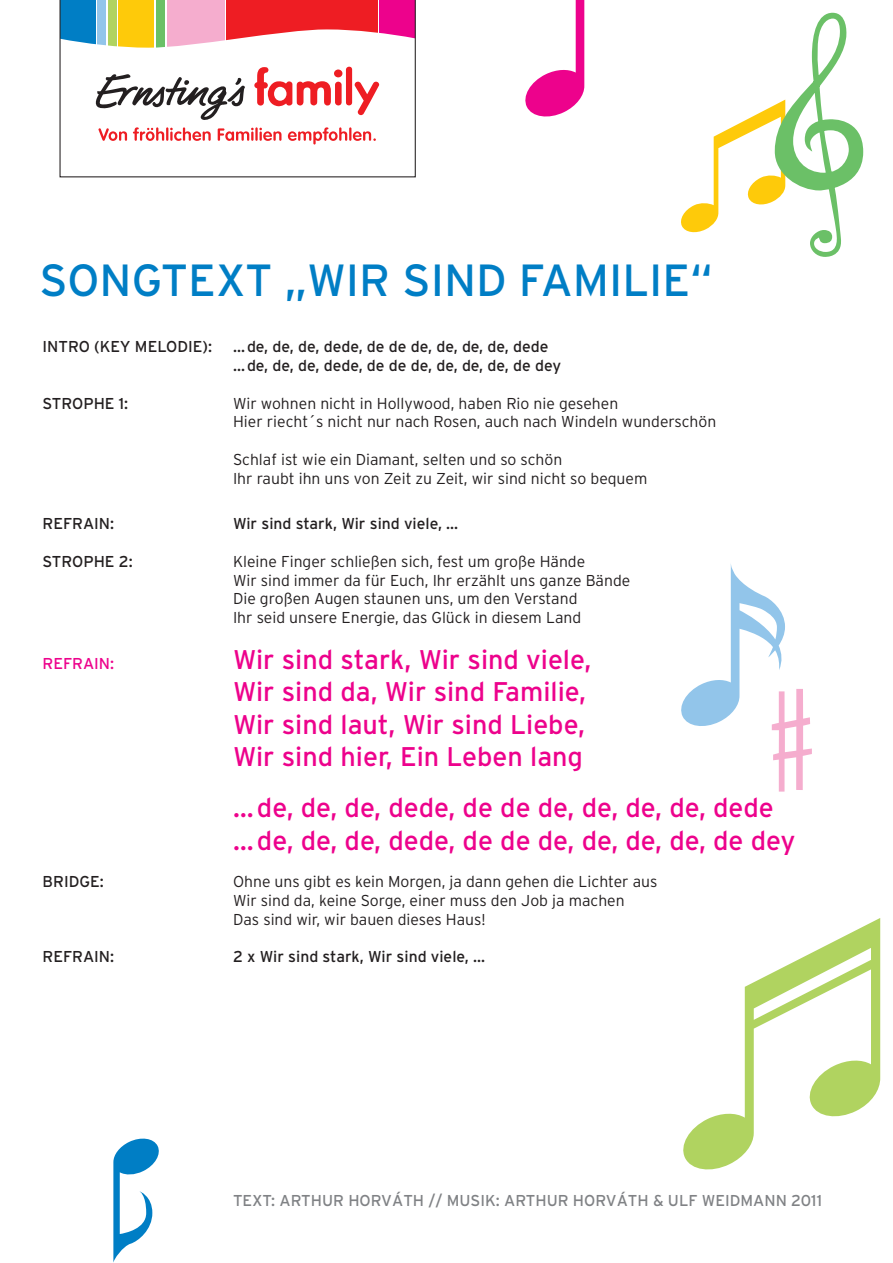
<style>
.page{position:relative;width:893px;height:1263px;background:#fff}
.page>*{position:absolute;margin:0;border:0;box-sizing:border-box;transform-origin:0 0}
.t1{font:45px "Interstate";color:#007ec5}
.t2{font:27px/32.4px "Interstate";color:#ed028c}
.t3{font:300 15.75px/18.8px "Interstate";color:#231f20}
.t4{font:15.75px/18.8px "Interstate";color:#231f20}
.t5{font:15.75px "Interstate";color:#808285}
.t6{font:15.75px "Interstate";color:#ed028c}
</style>
<div class="page">
<svg style="left:681px;top:564px;width:131px;height:228px"></svg>
<svg style="left:681px;top:13px;width:182px;height:244px"></svg>
<svg style="left:60px;top:0;width:356px;height:177px"></svg>
<svg style="left:113px;top:1138px;width:46px;height:125px"></svg>
<svg style="left:683px;top:918px;width:197px;height:252px"></svg>
<svg style="left:525px;top:0;width:59px;height:117px"></svg>
<h1 class="t1" style="left:40px;top:253px;width:675px">SONGTEXT „WIR SIND FAMILIE“</h1>
<p class="t4" style="left:43px;top:337px;width:115px">INTRO (Key Melodie</p>
<p class="t4" style="left:203px;top:337px;width:11px">):</p>
<p class="t4" style="left:233px;top:337px;width:330px">…de, de, de, dede, de de de, de, de, de, dede …de, de, de, dede, de de de, de, de, de, de dey</p>
<p class="t4" style="left:43px;top:394px;width:87px">STROPHE 1:</p>
<p class="t3" style="left:233px;top:394px;width:485px">Wir wohnen nicht in Hollywood, haben Rio nie gesehen<br>Hier riecht´s nicht nur nach Rosen, auch nach Windeln wunderschön</p>
<p class="t3" style="left:233px;top:450px;width:416px">Schlaf ist wie ein Diamant, selten und so schön<br>Ihr raubt ihn uns von Zeit zu Zeit, wir sind nicht so bequem</p>
<p class="t4" style="left:43px;top:514px;width:73px">REFRAIN:</p>
<p class="t4" style="left:233px;top:514px;width:227px">Wir sind stark, Wir sind viele, ...</p>
<p class="t4" style="left:43px;top:552px;width:92px">STROPHE 2:</p>
<p class="t3" style="left:233px;top:552px;width:399px">Kleine Finger schließen sich, fest um große Hände<br>Wir sind immer da für Euch, Ihr erzählt uns ganze Bände Die großen Augen staunen uns, um den Verstand<br>Ihr seid unsere Energie, das Glück in diesem Land</p>
<p class="t6" style="left:43px;top:654px;width:73px">REFRAIN:</p>
<h2 class="t2" style="left:233px;top:643px;width:360px">Wir sind stark, Wir sind viele,<br>Wir sind da, Wir sind Familie,<br>Wir sind laut, Wir sind Liebe,<br>Wir sind hier, Ein Leben lang</h2>
<h2 class="t2" style="left:233px;top:791px;width:564px">…de, de, de, dede, de de de, de, de, de, dede …de, de, de, dede, de de de, de, de, de, de dey</h2>
<p class="t4" style="left:43px;top:872px;width:63px">BRIDGE:</p>
<p class="t3" style="left:233px;top:872px;width:426px">Ohne uns gibt es kein Morgen, ja dann gehen die Lichter aus<br>Wir sind da, keine Sorge, einer muss den Job ja machen<br>Das sind wir, wir bauen dieses Haus!</p>
<p class="t4" style="left:43px;top:947px;width:73px">REFRAIN:</p>
<p class="t4" style="left:233px;top:947px;width:254px">2 x Wir sind stark, Wir sind viele, ...</p>
<p class="t5" style="left:233px;top:1191px;width:69px">Text: Arth</p>
<p class="t5" style="left:322px;top:1191px;width:204px">ur Horváth // Musik: Arth</p>
<p class="t5" style="left:547px;top:1191px;width:132px">ur Horváth &amp; Ulf</p>
<p class="t5" style="left:702px;top:1191px;width:25px">Weidmann</p>
<p class="t5" style="left:791px;top:1191px;width:32px">2011</p>
</div>
